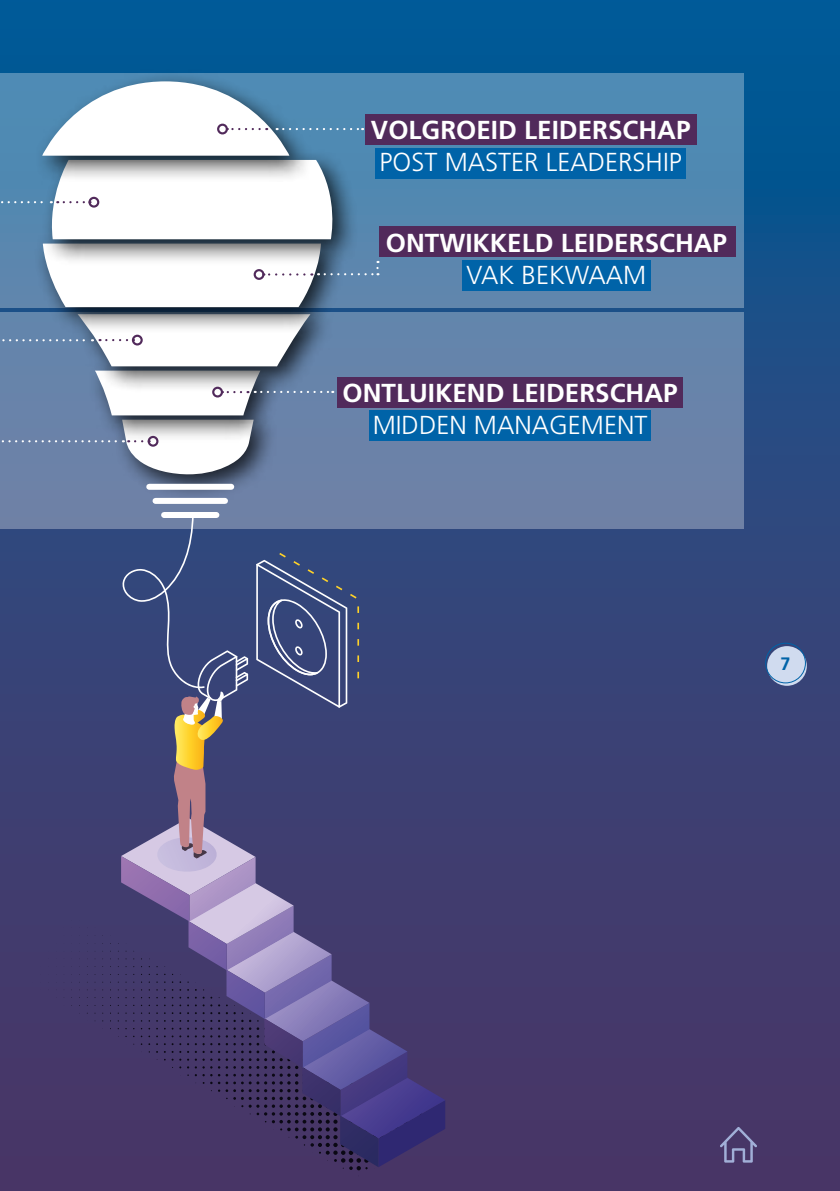
<style>
.page{position:relative;width:840px;height:1191px;background:#fff}
.page>*{position:absolute;margin:0;border:0;box-sizing:border-box;transform-origin:0 0}
.t1{font:700 26px "Fontys Frutiger";color:#fff}
.t2{font:300 26px "Fontys Frutiger";color:#fff}
.t3{font:700 18px "Fontys Frutiger";color:#0063a8}
</style>
<div class="page">
<div style="left:0;top:0;width:839px;height:1191px;background:linear-gradient(to bottom,#025a96,#553362)"></div>
<div style="left:122px;top:551px;width:82px;height:137px;background:#35457a"></div>
<svg style="left:121px;top:818px;width:43px;height:103px;background:#786a9b"></svg>
<svg style="left:164px;top:553px;width:281px;height:623px;background:#4f4d7d"></svg>
<div style="left:0;top:74px;width:743px;height:234px;background:linear-gradient(to bottom,#4b89b2,#5d86ad)"></div>
<div style="left:0;top:312px;width:743px;height:216px;background:#6b82a8"></div>
<svg style="left:0;top:19px;width:449px;height:532px"></svg>
<div style="left:766px;top:646px;width:40px;height:40px;background:#d0dbef;border-radius:50%"></div>
<div style="left:764px;top:642px;width:41px;height:41px;border:1px solid #0063a8;border-radius:50%"></div>
<div style="left:337px;top:377px;width:345px;height:30px;background:#512a5b"></div>
<div style="left:369px;top:410px;width:281px;height:31px;background:#0063a8"></div>
<div style="left:375px;top:148px;width:310px;height:31px;background:#0063a8"></div>
<div style="left:378px;top:226px;width:357px;height:31px;background:#512a5b"></div>
<div style="left:365px;top:114px;width:331px;height:30px;background:#512a5b"></div>
<div style="left:113px;top:408px;width:166px;height:92px;background:#000;opacity:.75"></div>
<div style="left:85px;top:359px;width:200px;height:84px;background:#000;opacity:.75"></div>
<div style="left:70px;top:303px;width:264px;height:90px;background:#000;opacity:.75"></div>
<div style="left:33px;top:232px;width:314px;height:102px;background:#000;opacity:.75"></div>
<div style="left:40px;top:148px;width:318px;height:118px;background:#000;opacity:.75"></div>
<div style="left:33px;top:70px;width:280px;height:112px;background:#000;opacity:.75"></div>
<div style="left:149px;top:484px;width:82px;height:6px;background:#fff"></div>
<div style="left:155px;top:498px;width:70px;height:6px;background:#fff"></div>
<div style="left:164px;top:512px;width:52px;height:6px;background:#fff"></div>
<svg style="left:339px;top:128px;width:24px;height:2px"></svg>
<svg style="left:339px;top:261px;width:39px;height:14px"></svg>
<svg style="left:310px;top:391px;width:23px;height:2px"></svg>
<svg style="left:0;top:81px;width:339px;height:226px"></svg>
<svg style="left:0;top:339px;width:77px;height:2px"></svg>
<svg style="left:77px;top:314px;width:233px;height:101px;background:#bec4cd"></svg>
<svg style="left:0;top:440px;width:120px;height:2px"></svg>
<svg style="left:122px;top:420px;width:131px;height:59px;background:#bec1c8"></svg>
<div style="left:461px;top:260px;width:189px;height:31px;background:#0063a8"></div>
<svg style="left:719px;top:1126px;width:37px;height:36px"></svg>
<p class="t1" style="left:371px;top:115px;width:321px">VOLGROEID LEIDERSCHAP</p>
<p class="t2" style="left:379px;top:148px;width:303px">POST MASTER LEADERSHIP</p>
<p class="t1" style="left:385px;top:227px;width:342px">ONTWIKKELD LEIDERSCHAP</p>
<p class="t2" style="left:466px;top:260px;width:181px">VAK BEKWAAM</p>
<p class="t1" style="left:342px;top:377px;width:336px">ONTLUIKEND LEIDERSCHAP</p>
<p class="t2" style="left:372px;top:410px;width:276px">MIDDEN MANAGEMENT</p>
<p class="t3" style="left:780px;top:653px;width:11px">7</p>
</div>
